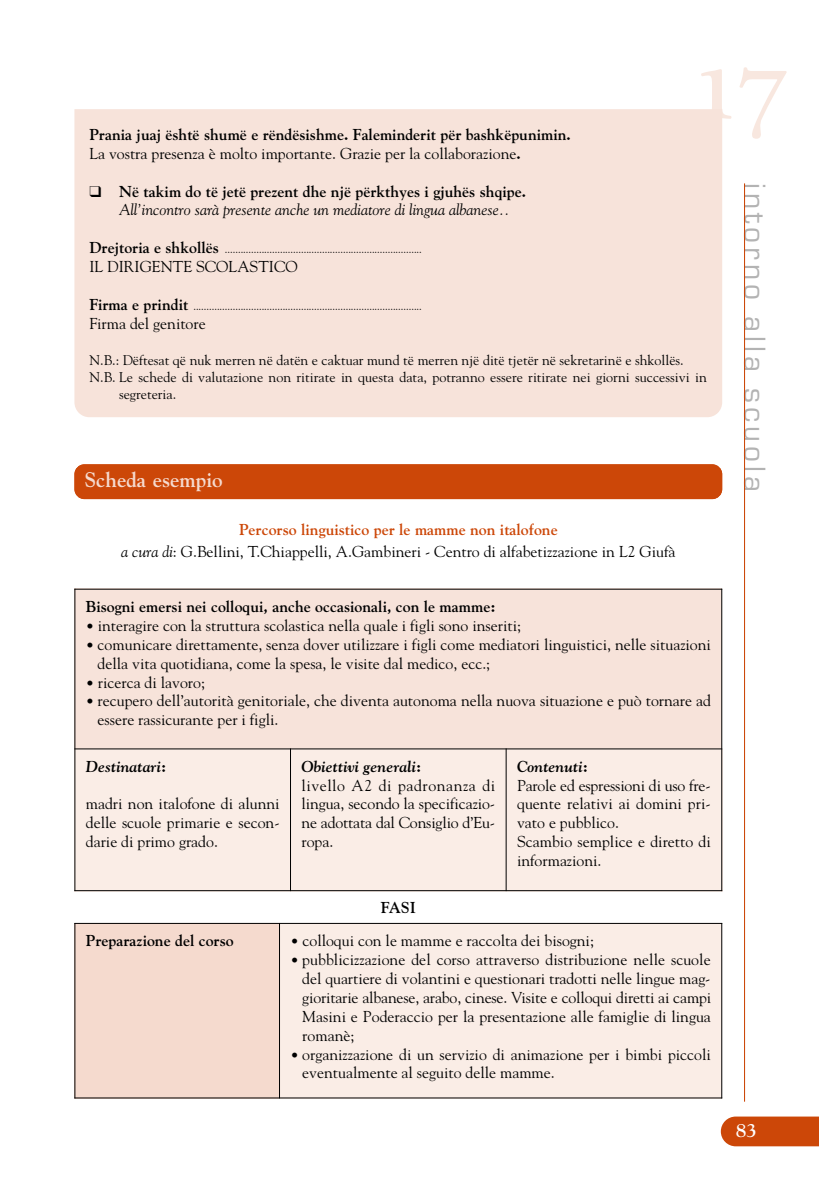
<style>
.page{position:relative;width:819px;height:1191px;background:#fff}
.page>*{position:absolute;margin:0;border:0;box-sizing:border-box;transform-origin:0 0}
.t1{font:105px "Plantagenet Cherokee";color:#f8e7df}
.t2{font:31.5px "Eurostile";letter-spacing:.125em;color:#b3b3b3}
.t3{font:700 21px "Goudy";color:#f5dace}
.t4{font:700 19.25px "Goudy";color:#fff}
.t5{font:15.75px/18.9px "Goudy";color:#000}
.t6{font:700 15.75px "Goudy";color:#000}
.t7{font:italic 15.75px/18.7px "Goudy";color:#000}
.t8{font:italic 700 15.75px "Goudy";color:#000}
.t9{font:14px "Goudy";color:#000}
.t10{font:10.5px "Goudy";color:#000}
.s1{font-weight:700}
.s2{font-weight:700;font-style:normal}
.s3{font-weight:700;font-size:15.75px}
.s4{font-weight:700;color:#cc4708}
.s5{font-style:italic}
.s6{font-size:14px}
.s7{font-style:normal}
.s8{font-weight:700;font-style:italic}
</style>
<div class="page">
<div style="left:74px;top:109px;width:648px;height:308px;background:#f7e3da"></div>
<div style="left:74px;top:923px;width:205px;height:175px;background:#f5dace"></div>
<div style="left:279px;top:923px;width:443px;height:175px;background:#faede6"></div>
<hr style="left:74px;top:923px;width:1px;height:175px;background:#000">
<hr style="left:279px;top:923px;width:1px;height:175px;background:#000">
<hr style="left:721px;top:923px;width:1px;height:175px;background:#000">
<hr style="left:74px;top:923px;width:648px;height:1px;background:#000">
<hr style="left:74px;top:1097px;width:648px;height:1px;background:#000">
<div style="left:74px;top:589px;width:647px;height:160px;background:#f7e3da"></div>
<div style="left:74px;top:749px;width:216px;height:142px;background:#faede6"></div>
<div style="left:290px;top:749px;width:216px;height:142px;background:#faede6"></div>
<div style="left:506px;top:749px;width:216px;height:142px;background:#faede6"></div>
<hr style="left:74px;top:589px;width:1px;height:302px;background:#000">
<hr style="left:290px;top:748px;width:1px;height:143px;background:#000">
<hr style="left:505px;top:748px;width:1px;height:143px;background:#000">
<hr style="left:721px;top:589px;width:1px;height:302px;background:#000">
<hr style="left:74px;top:589px;width:648px;height:1px;background:#000">
<hr style="left:74px;top:748px;width:648px;height:1px;background:#000">
<hr style="left:74px;top:890px;width:648px;height:1px;background:#000">
<svg style="left:720px;top:1116px;width:99px;height:30px;background:#ce5116"></svg>
<hr style="left:744px;top:183px;width:1px;height:918px;background:#cc4708">
<div style="left:74px;top:464px;width:648px;height:35px;background:#cc4708;border-radius:10px"></div>
<p class="t6" style="left:89px;top:125px;width:483px">Prania juaj është shumë e rëndësishme. Faleminderit për bashkëpunimin.</p>
<p class="t1" style="left:696px;top:22px;width:91px">17</p>
<p class="t5" style="left:89px;top:144px;width:433px">La vostra presenza è molto importante. Grazie per la collaborazione<span class="s1">.</span></p>
<p class="t7" style="left:119px;top:182px;width:408px;text-indent:-30px">❑ <span class="s2">Në takim do të jetë prezent dhe një përkthyes i gjuhës shqipe.<br></span>All’incontro sarà presente anche un mediatore di lingua albanese..</p>
<p class="t10" style="left:89px;top:243px;width:334px"><span class="s3">Drejtoria e shkollës</span> ...........................................................................</p>
<p class="t5" style="left:89px;top:257px;width:210px">IL DIRIGENTE SCOLASTICO</p>
<p class="t10" style="left:89px;top:300px;width:334px"><span class="s3">Firma e prindit</span> .......................................................................................</p>
<p class="t5" style="left:89px;top:314px;width:118px">Firma del genitore</p>
<p class="t9" style="left:89px;top:352px;width:596px">N.B.: Dëftesat që nuk merren në datën e caktuar mund të merren një ditë tjetër në sekretarinë e shkollës.</p>
<p class="t9" style="left:89px;top:369px;width:619px">N.B. Le schede di valutazione non ritirate in questa data, potranno essere ritirate nei giorni successivi in</p>
<p class="t9" style="left:119px;top:386px;width:59px">segreteria.</p>
<p class="t3" style="left:84px;top:467px;width:140px">Scheda esempio</p>
<p class="t5" style="left:121px;top:519px;width:555px;line-height:21.9px;text-align:center"><span class="s4">Percorso linguistico per le mamme non italofone<br></span><span class="s5">a cura di</span>: G.Bellini, T.Chiappelli, A.Gambineri - Centro di alfabetizzazione in L2 Giufà</p>
<p class="t6" style="left:86px;top:597px;width:411px">Bisogni emersi nei colloqui, anche occasionali, con le mamme:</p>
<p class="t5" style="left:86px;top:616px;width:436px"><span class="s6">•</span> interagire con la struttura scolastica nella quale i figli sono inseriti;</p>
<p class="t5" style="left:98px;top:635px;width:614px;text-indent:-12px"><span class="s6">•</span> comunicare direttamente, senza dover utilizzare i figli come mediatori linguistici, nelle situazioni della vita quotidiana, come la spesa, le visite dal medico, ecc.;</p>
<p class="t5" style="left:86px;top:672px;width:121px"><span class="s6">•</span> ricerca di lavoro;</p>
<p class="t5" style="left:98px;top:691px;width:615px;text-indent:-12px"><span class="s6">•</span> recupero dell’autorità genitoriale, che diventa autonoma nella nuova situazione e può tornare ad essere rassicurante per i figli.</p>
<p class="t8" style="left:86px;top:757px;width:82px">Destinatari<span class="s7">:</span></p>
<p class="t5" style="left:86px;top:794px;width:195px;text-align:justify">madri non italofone di alunni delle scuole primarie e secon&shy;darie di primo grado.</p>
<p class="t5" style="left:301px;top:756px;width:195px"><span class="s8">Obiettivi generali</span><span class="s1">:<br></span>livello A2 di padronanza di lingua, secondo la specificazio&shy;ne adottata dal Consiglio d’Eu&shy;ropa.</p>
<p class="t5" style="left:517px;top:756px;width:195px"><span class="s8">Contenuti</span><span class="s1">:<br></span>Parole ed espressioni di uso fre&shy;quente relativi ai domini pri&shy;vato e pubblico.<br>Scambio semplice e diretto di informazioni.</p>
<p class="t6" style="left:381px;top:898px;width:37px">FASI</p>
<p class="t6" style="left:86px;top:931px;width:149px">Preparazione del corso</p>
<p class="t5" style="left:290px;top:931px;width:305px"><span class="s6">•</span> colloqui con le mamme e raccolta dei bisogni;</p>
<p class="t5" style="left:302px;top:950px;width:410px;text-align:justify;text-indent:-12px"><span class="s6">•</span> pubblicizzazione del corso attraverso distribuzione nelle scuole del quartiere di volantini e questionari tradotti nelle lingue mag&shy;gioritarie albanese, arabo, cinese. Visite e colloqui diretti ai campi Masini e Poderaccio per la presentazione alle famiglie di lingua romanè;</p>
<p class="t5" style="left:302px;top:1044px;width:410px;text-indent:-12px"><span class="s6">•</span> organizzazione di un servizio di animazione per i bimbi piccoli eventualmente al seguito delle mamme.</p>
<p class="t2" style="left:773px;top:183px;width:310px;rotate:90deg">intorno alla scuola</p>
<p class="t4" style="left:735px;top:1118px;width:23px">83</p>
</div>
